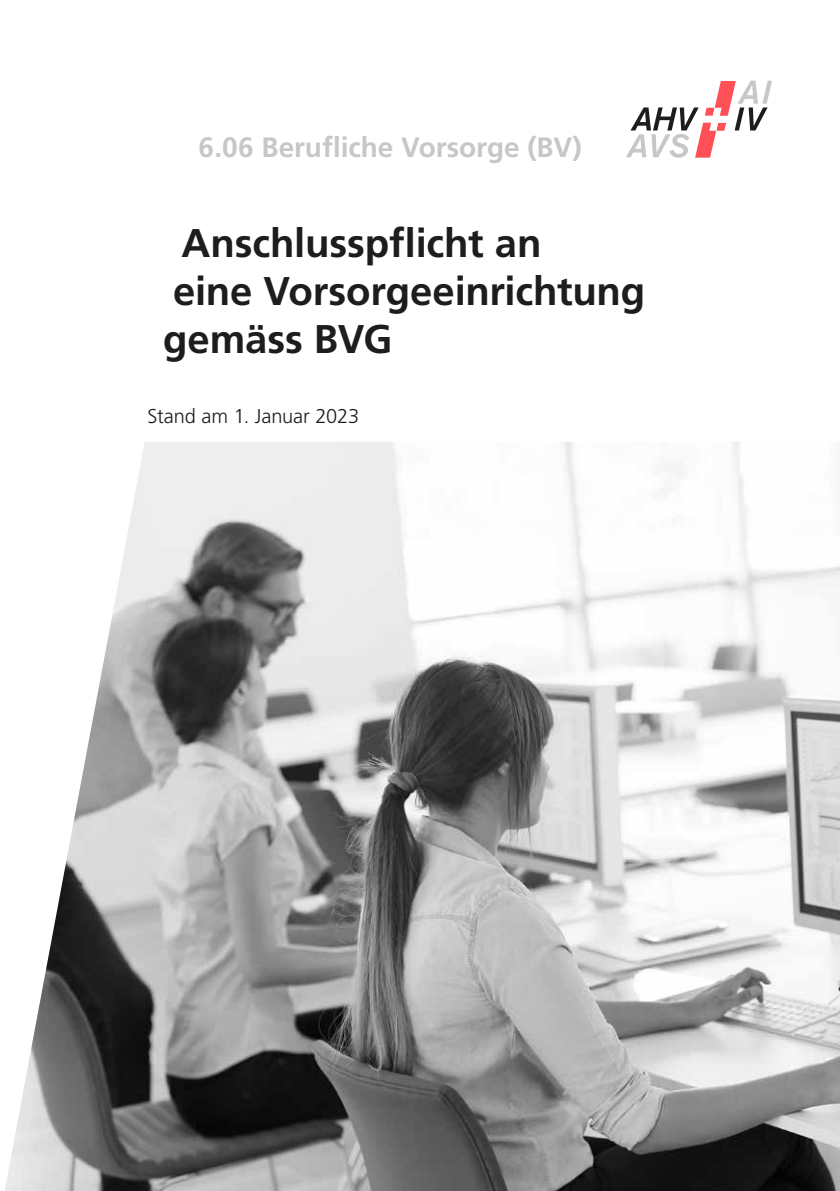
<style>
.page{position:relative;width:840px;height:1191px;background:#fff}
.page>*{position:absolute;margin:0;border:0;box-sizing:border-box;transform-origin:0 0}
.MB_Titel{font:700 40px "Frutiger LT Std";letter-spacing:-.005em;color:#1d1d1b}
.MB_Gruppe_Titelseite{font:700 28px "Frutiger LT Std";letter-spacing:-.005em;color:#c7c7c6}
.Grundtext{font:300 20px "Frutiger LT Std";letter-spacing:-.005em;color:#1d1d1b}
</style>
<div class="page">
<svg style="left:626px;top:81px;width:145px;height:77px"></svg>
<img style="left:5px;top:442px;width:834px;height:749px">
<p class="MB_Gruppe_Titelseite" style="left:198px;top:131px;width:384px">6.06 Berufliche Vorsorge (BV)</p>
<p class="MB_Titel" style="left:181px;top:219px;width:361px">Anschlusspflicht an</p>
<p class="MB_Titel" style="left:173px;top:267px;width:473px">eine Vorsorgeeinrichtung</p>
<p class="MB_Titel" style="left:163px;top:315px;width:230px">gemäss BVG</p>
<p class="Grundtext" style="left:147px;top:405px;width:213px">Stand am 1. Januar 2023</p>
</div>
